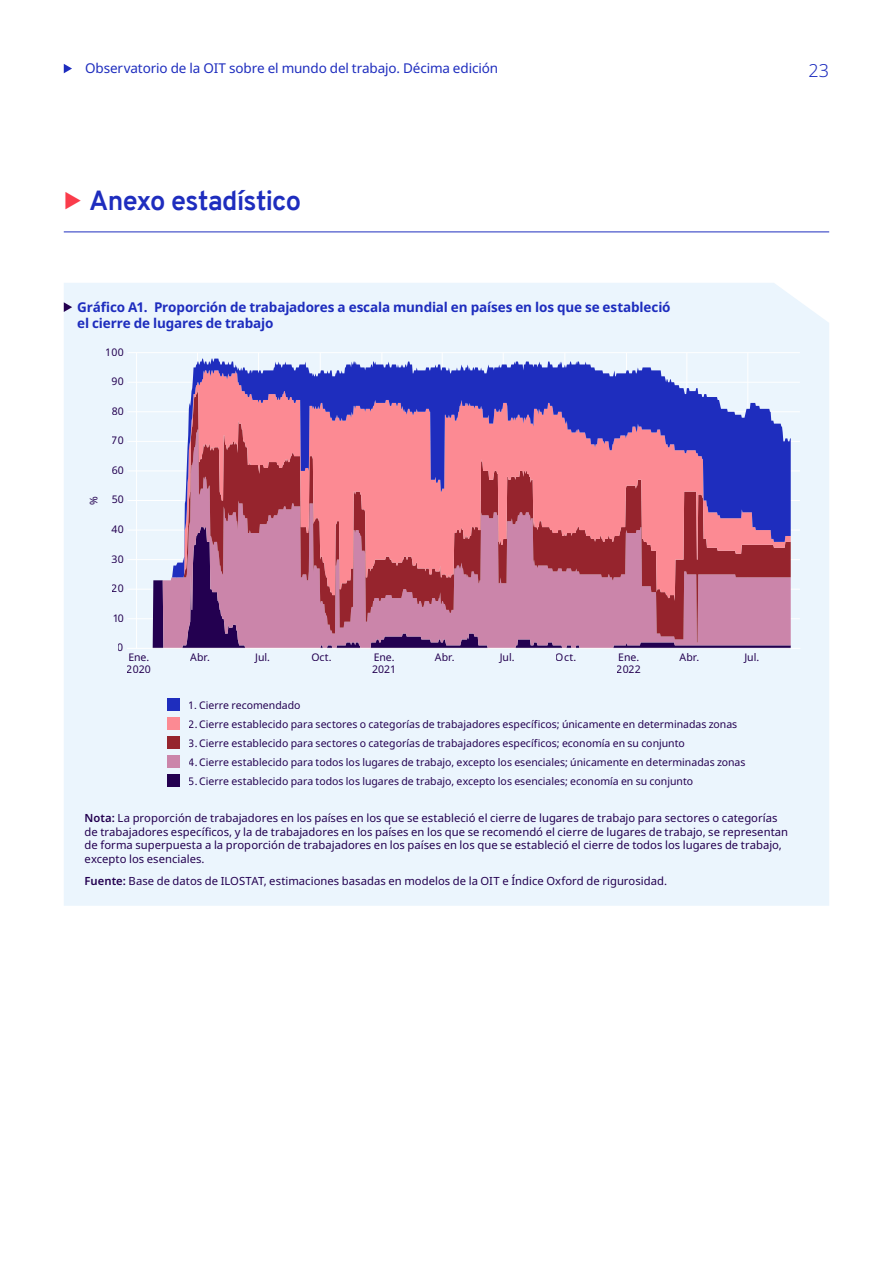
<style>
.page{position:relative;width:893px;height:1263px;background:#fff}
.page>*{position:absolute;margin:0;border:0;box-sizing:border-box;transform-origin:0 0}
.t1{font:700 27px "Overpass";letter-spacing:-.025em;color:#1e2dbe}
.t2{font:300 18px "Noto Sans";color:#1e2dbe}
.figs_heading_ilo{font:700 13.5px/16.2px "Noto Sans";letter-spacing:-.01em;color:#1e2dbe}
.t3{font:13.5px "Noto Sans";letter-spacing:-.01em;color:#1e2dbe}
.figs_source_notes_re{font:11.25px/13.5px "Noto Sans";letter-spacing:.005em;color:#230050}
.t4{font:10.5px/12px "Noto Sans";color:#230050}
.s1{font-weight:600}
</style>
<div class="page">
<svg style="left:64px;top:64px;width:8px;height:9px"></svg>
<hr style="left:64px;top:231px;width:765px;height:1px;background:#1e2dbe">
<div style="left:64px;top:283px;width:765px;height:623px;background:#ebf5fd"></div>
<hr style="left:136px;top:353px;width:1px;height:295px;background:#fff">
<hr style="left:197px;top:353px;width:1px;height:295px;background:#fff">
<hr style="left:258px;top:353px;width:1px;height:295px;background:#fff">
<hr style="left:320px;top:353px;width:1px;height:295px;background:#fff">
<hr style="left:381px;top:353px;width:1px;height:295px;background:#fff">
<hr style="left:442px;top:353px;width:1px;height:295px;background:#fff">
<hr style="left:503px;top:353px;width:1px;height:295px;background:#fff">
<hr style="left:564px;top:353px;width:1px;height:295px;background:#fff">
<hr style="left:626px;top:353px;width:1px;height:295px;background:#fff">
<hr style="left:686px;top:353px;width:1px;height:295px;background:#fff">
<hr style="left:747px;top:353px;width:1px;height:295px;background:#fff">
<hr style="left:127px;top:618px;width:673px;height:1px;background:#fff">
<hr style="left:127px;top:589px;width:673px;height:1px;background:#fff">
<hr style="left:127px;top:559px;width:673px;height:1px;background:#fff">
<hr style="left:127px;top:530px;width:673px;height:1px;background:#fff">
<hr style="left:127px;top:500px;width:673px;height:1px;background:#fff">
<hr style="left:127px;top:470px;width:673px;height:1px;background:#fff">
<hr style="left:127px;top:441px;width:673px;height:1px;background:#fff">
<hr style="left:127px;top:411px;width:673px;height:1px;background:#fff">
<hr style="left:127px;top:382px;width:673px;height:1px;background:#fff">
<hr style="left:127px;top:352px;width:673px;height:1px;background:#fff">
<svg style="left:137px;top:359px;width:654px;height:289px;background:#b0729d"></svg>
<hr style="left:127px;top:648px;width:673px;height:1px;background:#fff">
<div style="left:168px;top:774px;width:12px;height:13px;background:#230050"></div>
<div style="left:168px;top:755px;width:12px;height:13px;background:#cb85aa"></div>
<div style="left:168px;top:736px;width:12px;height:13px;background:#96242d"></div>
<div style="left:168px;top:717px;width:12px;height:13px;background:#fc8a93"></div>
<div style="left:168px;top:698px;width:12px;height:13px;background:#1e2dbe"></div>
<svg style="left:64px;top:302px;width:8px;height:10px"></svg>
<p class="t3" style="left:85px;top:59px;width:414px">Observatorio de la OIT sobre el mundo del trabajo. Décima edición</p>
<h2 class="t2" style="left:808px;top:57px;width:22px">23</h2>
<p class="t1" style="left:89px;top:182px;width:213px">Anexo estadístico</p>
<p class="figs_heading_ilo" style="left:77px;top:299px;width:595px">Gráfico A1. Proporción de trabajadores a escala mundial en países en los que se estableció el cierre de lugares de trabajo</p>
<p class="t4" style="left:106px;top:346px;width:19px">100</p>
<p class="t4" style="left:111px;top:376px;width:14px">90</p>
<p class="t4" style="left:112px;top:405px;width:14px">80</p>
<p class="t4" style="left:112px;top:435px;width:13px">70</p>
<p class="t4" style="left:88px;top:505px;width:10px;rotate:-90deg">%</p>
<p class="t4" style="left:112px;top:464px;width:14px">60</p>
<p class="t4" style="left:112px;top:494px;width:14px">50</p>
<p class="t4" style="left:111px;top:523px;width:14px">40</p>
<p class="t4" style="left:112px;top:553px;width:14px">30</p>
<p class="t4" style="left:112px;top:582px;width:13px">20</p>
<p class="t4" style="left:112px;top:612px;width:13px">10</p>
<p class="t4" style="left:118px;top:642px;width:8px">0</p>
<p class="t4" style="left:127px;top:651px;width:25px">Ene.<br>2020</p>
<p class="t4" style="left:190px;top:651px;width:21px">Abr.</p>
<p class="t4" style="left:255px;top:651px;width:16px">Jul.</p>
<p class="t4" style="left:311px;top:651px;width:22px">Oct.</p>
<p class="t4" style="left:372px;top:651px;width:25px">Ene.<br>2021</p>
<p class="t4" style="left:435px;top:651px;width:21px">Abr.</p>
<p class="t4" style="left:500px;top:651px;width:16px">Jul.</p>
<p class="t4" style="left:556px;top:651px;width:22px">Oct.</p>
<p class="t4" style="left:617px;top:651px;width:26px">Ene.<br>2022</p>
<p class="t4" style="left:679px;top:651px;width:21px">Abr.</p>
<p class="t4" style="left:744px;top:651px;width:16px">Jul.</p>
<p class="t4" style="left:189px;top:699px;width:113px">1. Cierre recomendado</p>
<p class="t4" style="left:189px;top:718px;width:550px">2. Cierre establecido para sectores o categorías de trabajadores específicos; únicamente en determinadas zonas</p>
<p class="t4" style="left:189px;top:737px;width:498px">3. Cierre establecido para sectores o categorías de trabajadores específicos; economía en su conjunto</p>
<p class="t4" style="left:189px;top:756px;width:558px">4. Cierre establecido para todos los lugares de trabajo, excepto los esenciales; únicamente en determinadas zonas</p>
<p class="t4" style="left:189px;top:776px;width:506px">5. Cierre establecido para todos los lugares de trabajo, excepto los esenciales; economía en su conjunto</p>
<p class="figs_source_notes_re" style="left:85px;top:811px;width:705px"><span class="s1">Nota:</span> La proporción de trabajadores en los países en los que se estableció el cierre de lugares de trabajo para sectores o categorías de trabajadores específicos, y la de trabajadores en los países en los que se recomendó el cierre de lugares de trabajo, se representan de forma superpuesta a la proporción de trabajadores en los países en los que se estableció el cierre de todos los lugares de trabajo, excepto los esenciales.</p>
<p class="figs_source_notes_re" style="left:85px;top:874px;width:584px"><span class="s1">Fuente:</span> Base de datos de ILOSTAT, estimaciones basadas en modelos de la OIT e Índice Oxford de rigurosidad.</p>
</div>
